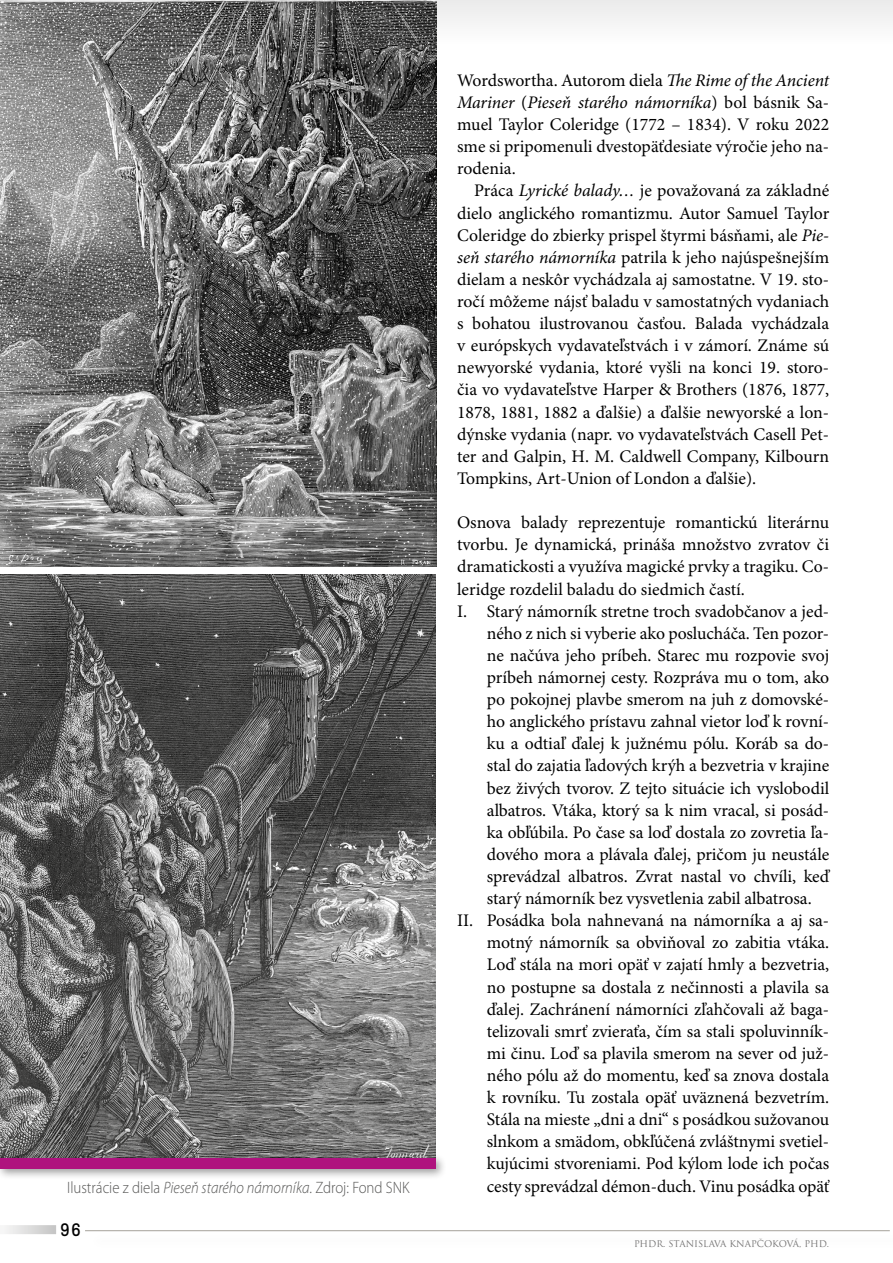
<style>
.page{position:relative;width:893px;height:1263px;background:#fff}
.page>*{position:absolute;margin:0;border:0;box-sizing:border-box;transform-origin:0 0}
.t1{font:18px "GT Pressura";color:#000}
.t2{font:17.7px/22px "Minion Pro";letter-spacing:-.005em;color:#000;text-align:justify}
.t3{font:300 16.5px "Myriad Pro";color:#575756;scale:.9 1}
.t4{font:9px "Trajan Pro";color:#706f6f}
.s1{font-style:italic}
</style>
<div class="page">
<div style="left:0;top:0;width:893px;height:44px;background:#f4f4f4"></div>
<svg style="left:5px;top:1225px;width:51px;height:9px"></svg>
<hr style="left:85px;top:1230px;width:805px;height:1px;background:#a5a29a">
<img style="left:0;top:0;width:436px;height:566px">
<img style="left:0;top:575px;width:436px;height:578px">
<div style="left:0;top:1153px;width:447px;height:27px;background:#000;opacity:.4"></div>
<div style="left:0;top:1158px;width:436px;height:10px;background:#af137e"></div>
<p class="t2" style="left:457px;top:70px;width:374px">Wordswortha. Autorom diela <span class="s1">The Rime of the Ancient Mariner</span> (<span class="s1">Pieseň starého námorníka</span>) bol básnik Sa&shy;muel Taylor Coleridge (1772 – 1834). V roku 2022 sme si pripomenuli dvestopäťdesiate výročie jeho na&shy;rodenia.</p>
<p class="t2" style="left:457px;top:180px;width:374px;text-indent:17px">Práca <span class="s1">Lyrické balady…</span> je považovaná za základné dielo anglického romantizmu. Autor Samuel Taylor Coleridge do zbierky prispel štyrmi básňami, ale <span class="s1">Pie&shy;seň starého námorníka</span> patrila k jeho najúspešnejším dielam a neskôr vychádzala aj samostatne. V 19. sto&shy;ročí môžeme nájsť baladu v samostatných vydaniach s bohatou ilustrovanou časťou. Balada vychádzala v európskych vydavateľstvách i v zámorí. Známe sú newyorské vydania, ktoré vyšli na konci 19. storo&shy;čia vo vydavateľstve Harper &amp; Brothers (1876, 1877, 1878, 1881, 1882 a ďalšie) a ďalšie newyorské a lon&shy;dýnske vydania (napr. vo vydavateľstvách Casell Pet&shy;ter and Galpin, H. M. Caldwell Company, Kilbourn Tompkins, Art-Union of London a ďalšie).</p>
<p class="t2" style="left:457px;top:512px;width:374px">Osnova balady reprezentuje romantickú literárnu</p>
<p class="t2" style="left:457px;top:534px;width:374px">tvorbu. Je dynamická, prináša množstvo zvratov či</p>
<p class="t2" style="left:457px;top:556px;width:374px">dramatickosti a využíva magické prvky a tragiku. Co-</p>
<p class="t2" style="left:457px;top:578px;width:289px">leridge rozdelil baladu do siedmich častí.</p>
<p class="t2" style="left:457px;top:601px;width:374px">I. Starý námorník stretne troch svadobčanov a jed-</p>
<p class="t2" style="left:487px;top:623px;width:344px">ného z nich si vyberie ako poslucháča. Ten pozor-</p>
<p class="t2" style="left:487px;top:645px;width:344px">ne načúva jeho príbeh. Starec mu rozpovie svoj</p>
<p class="t2" style="left:487px;top:667px;width:344px">príbeh námornej cesty. Rozpráva mu o tom, ako</p>
<p class="t2" style="left:487px;top:689px;width:344px">po pokojnej plavbe smerom na juh z domovské-</p>
<p class="t2" style="left:487px;top:711px;width:344px">ho anglického prístavu zahnal vietor loď k rovní-</p>
<p class="t2" style="left:487px;top:733px;width:344px">ku a odtiaľ ďalej k južnému pólu. Koráb sa do-</p>
<p class="t2" style="left:487px;top:755px;width:344px">stal do zajatia ľadových krýh a bezvetria v krajine</p>
<p class="t2" style="left:487px;top:777px;width:344px">bez živých tvorov. Z tejto situácie ich vyslobodil</p>
<p class="t2" style="left:487px;top:800px;width:344px">albatros. Vtáka, ktorý sa k nim vracal, si posád-</p>
<p class="t2" style="left:487px;top:822px;width:344px">ka obľúbila. Po čase sa loď dostala zo zovretia ľa-</p>
<p class="t2" style="left:487px;top:844px;width:344px">dového mora a plávala ďalej, pričom ju neustále</p>
<p class="t2" style="left:487px;top:866px;width:344px">sprevádzal albatros. Zvrat nastal vo chvíli, keď</p>
<p class="t2" style="left:487px;top:888px;width:326px">starý námorník bez vysvetlenia zabil albatrosa.</p>
<p class="t2" style="left:457px;top:910px;width:374px">II. Posádka bola nahnevaná na námorníka a aj sa-</p>
<p class="t2" style="left:487px;top:932px;width:344px">motný námorník sa obviňoval zo zabitia vtáka.</p>
<p class="t2" style="left:487px;top:954px;width:344px">Loď stála na mori opäť v zajatí hmly a bezvetria,</p>
<p class="t2" style="left:487px;top:976px;width:344px">no postupne sa dostala z nečinnosti a plavila sa</p>
<p class="t2" style="left:487px;top:999px;width:344px">ďalej. Zachránení námorníci zľahčovali až baga-</p>
<p class="t2" style="left:487px;top:1021px;width:344px">telizovali smrť zvieraťa, čím sa stali spoluvinník-</p>
<p class="t2" style="left:487px;top:1043px;width:344px">mi činu. Loď sa plavila smerom na sever od juž-</p>
<p class="t2" style="left:487px;top:1065px;width:344px">ného pólu až do momentu, keď sa znova dostala</p>
<p class="t2" style="left:487px;top:1087px;width:344px">k rovníku. Tu zostala opäť uväznená bezvetrím.</p>
<p class="t2" style="left:487px;top:1109px;width:344px">Stála na mieste „dni a dni“ s posádkou sužovanou</p>
<p class="t2" style="left:487px;top:1131px;width:344px">slnkom a smädom, obkľúčená zvláštnymi svetiel-</p>
<p class="t2" style="left:487px;top:1153px;width:344px">kujúcimi stvoreniami. Pod kýlom lode ich počas</p>
<p class="t3" style="left:67px;top:1178px;width:382px">Ilustrácie z diela <span class="s1">Pieseň starého námorníka</span>. Zdroj: Fond SNK</p>
<p class="t2" style="left:487px;top:1175px;width:344px">cesty sprevádzal démon-duch. Vinu posádka opäť</p>
<p class="t1" style="left:61px;top:1216px;width:22px">96</p>
<p class="t4" style="left:634px;top:1238px;width:197px">PHDR. STANISLAVA KNAPČOKOVÁ, PHD.</p>
</div>
